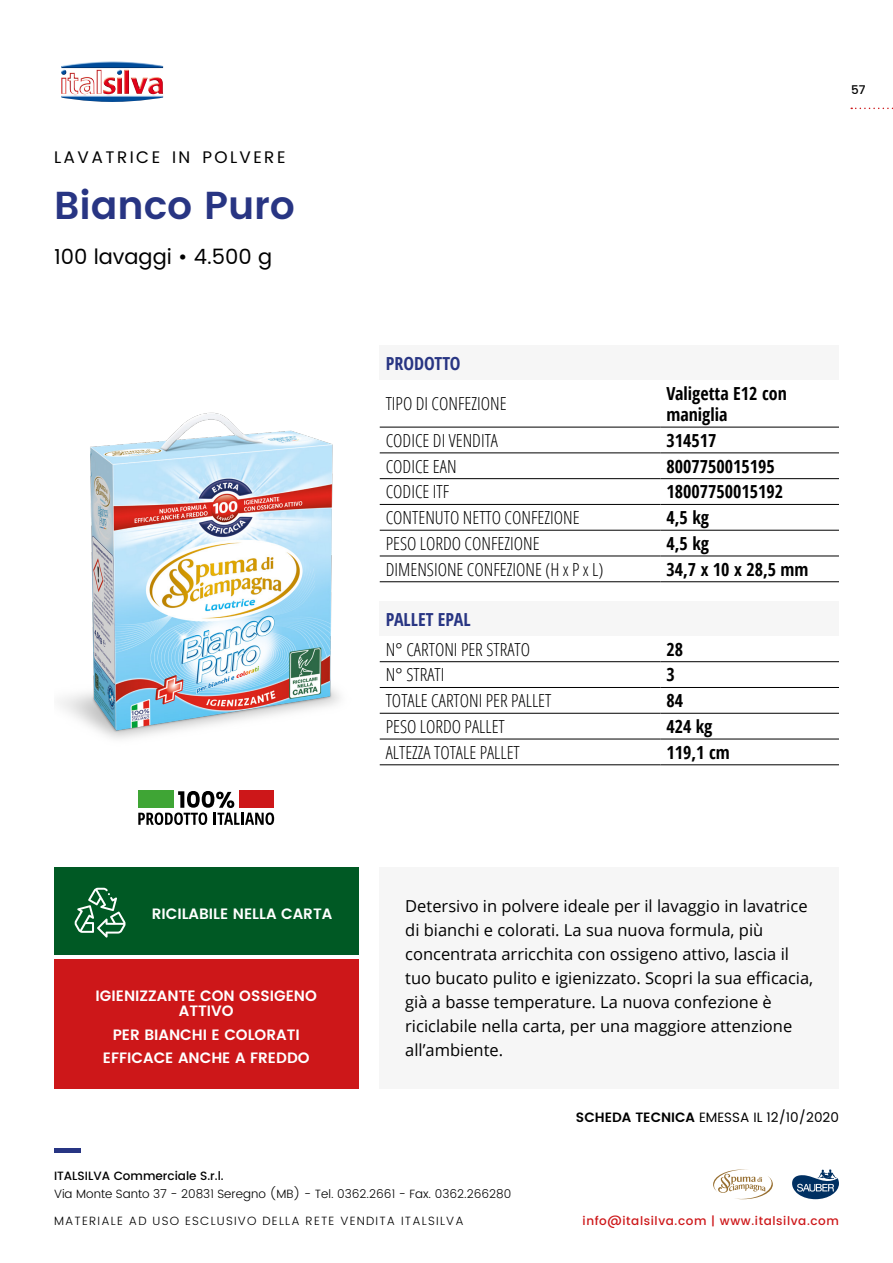
<style>
.page{position:relative;width:893px;height:1263px;background:#fff}
.page>*{position:absolute;margin:0;border:0;box-sizing:border-box;transform-origin:0 0}
.t1{font:600 39px "Poppins";color:#283583}
.t2{font:21px "Poppins";color:#000}
.t3{font:300 condensed 18px "Open Sans";color:#000}
.t4{font:700 18px/21.6px "Open Sans Condensed";color:#000}
.t5{font:700 18px "Open Sans Condensed";color:#283583}
.t6{font:16.8px "Poppins";letter-spacing:.145em;color:#000}
.t7{font:16.5px/24px "Open Sans";color:#000}
.t8{font:600 15px/15px "Poppins";color:#fff;text-align:center}
.t9{font:13.5px "Poppins";color:#000}
.t10{font:300 12px "Poppins";color:#000}
.t11{font:300 12px "Poppins";letter-spacing:.1em;color:#000}
.t12{font:500 12px "Poppins";letter-spacing:.05em;color:#cd1719}
.t13{font:500 12px "Poppins";color:#000}
.s1{font-weight:600}
</style>
<div class="page">
<svg style="left:851px;top:108px;width:42px;height:1px"></svg>
<hr style="left:54px;top:1148px;width:26px;height:4px;background:#283583">
<img style="left:61px;top:61px;width:102px;height:41px">
<svg style="left:792px;top:1169px;width:47px;height:30px"></svg>
<svg style="left:713px;top:1169px;width:60px;height:31px"></svg>
<div style="left:380px;top:867px;width:459px;height:222px;background:#f6f6f6"></div>
<img style="left:60px;top:412px;width:280px;height:327px">
<div style="left:380px;top:602px;width:459px;height:34px;background:#f6f6f6"></div>
<hr style="left:380px;top:661px;width:280px;height:1px;background:#000">
<hr style="left:660px;top:661px;width:179px;height:1px;background:#000">
<hr style="left:380px;top:687px;width:280px;height:1px;background:#000">
<hr style="left:660px;top:687px;width:179px;height:1px;background:#000">
<hr style="left:380px;top:713px;width:280px;height:1px;background:#000">
<hr style="left:660px;top:713px;width:179px;height:1px;background:#000">
<hr style="left:380px;top:739px;width:280px;height:1px;background:#000">
<hr style="left:660px;top:739px;width:179px;height:1px;background:#000">
<hr style="left:380px;top:764px;width:280px;height:1px;background:#000">
<hr style="left:660px;top:764px;width:179px;height:1px;background:#000">
<div style="left:380px;top:346px;width:459px;height:34px;background:#f6f6f6"></div>
<hr style="left:380px;top:427px;width:280px;height:1px;background:#000">
<hr style="left:660px;top:427px;width:179px;height:1px;background:#000">
<hr style="left:380px;top:453px;width:280px;height:1px;background:#000">
<hr style="left:660px;top:453px;width:179px;height:1px;background:#000">
<hr style="left:380px;top:478px;width:280px;height:1px;background:#000">
<hr style="left:660px;top:478px;width:179px;height:1px;background:#000">
<hr style="left:380px;top:504px;width:280px;height:1px;background:#000">
<hr style="left:660px;top:504px;width:179px;height:1px;background:#000">
<hr style="left:380px;top:530px;width:280px;height:1px;background:#000">
<hr style="left:660px;top:530px;width:179px;height:1px;background:#000">
<hr style="left:380px;top:556px;width:280px;height:1px;background:#000">
<hr style="left:660px;top:556px;width:179px;height:1px;background:#000">
<hr style="left:380px;top:581px;width:280px;height:1px;background:#000">
<hr style="left:660px;top:581px;width:179px;height:1px;background:#000">
<div style="left:54px;top:959px;width:304px;height:130px;background:#cd1719"></div>
<div style="left:54px;top:867px;width:304px;height:88px;background:#005924"></div>
<svg style="left:74px;top:888px;width:52px;height:49px"></svg>
<svg style="left:138px;top:791px;width:136px;height:34px"></svg>
<p class="t6" style="left:54px;top:145px;width:233px">LAVATRICE IN POLVERE</p>
<h1 class="t1" style="left:54px;top:176px;width:243px">Bianco Puro</h1>
<p class="t2" style="left:54px;top:241px;width:220px">100 lavaggi • 4.500 g</p>
<p class="t13" style="left:851px;top:80px;width:16px">57</p>
<p class="t5" style="left:386px;top:350px;width:76px">PRODOTTO</p>
<p class="t3" style="left:386px;top:392px;width:122px">TIPO DI CONFEZIONE</p>
<p class="t4" style="left:666px;top:382px;width:122px">Valigetta E12 con maniglia</p>
<p class="t3" style="left:386px;top:428px;width:114px">CODICE DI VENDITA</p>
<p class="t4" style="left:666px;top:429px;width:52px">314517</p>
<p class="t3" style="left:386px;top:454px;width:72px">CODICE EAN</p>
<p class="t4" style="left:666px;top:455px;width:110px">8007750015195</p>
<p class="t3" style="left:386px;top:480px;width:65px">CODICE ITF</p>
<p class="t4" style="left:666px;top:481px;width:118px">18007750015192</p>
<p class="t3" style="left:386px;top:505px;width:195px">CONTENUTO NETTO CONFEZIONE</p>
<p class="t4" style="left:666px;top:506px;width:44px">4,5 kg</p>
<p class="t3" style="left:386px;top:531px;width:155px">PESO LORDO CONFEZIONE</p>
<p class="t4" style="left:666px;top:532px;width:44px">4,5 kg</p>
<p class="t3" style="left:386px;top:557px;width:219px">DIMENSIONE CONFEZIONE (H x P x L)</p>
<p class="t4" style="left:666px;top:558px;width:144px">34,7 x 10 x 28,5 mm</p>
<p class="t5" style="left:386px;top:607px;width:87px">PALLET EPAL</p>
<p class="t3" style="left:386px;top:637px;width:146px">N° CARTONI PER STRATO</p>
<p class="t4" style="left:666px;top:638px;width:18px">28</p>
<p class="t3" style="left:386px;top:663px;width:60px">N° STRATI</p>
<p class="t4" style="left:666px;top:664px;width:10px">3</p>
<p class="t3" style="left:386px;top:688px;width:167px">TOTALE CARTONI PER PALLET</p>
<p class="t4" style="left:666px;top:689px;width:18px">84</p>
<p class="t3" style="left:386px;top:714px;width:121px">PESO LORDO PALLET</p>
<p class="t4" style="left:666px;top:715px;width:48px">424 kg</p>
<p class="t3" style="left:386px;top:740px;width:136px">ALTEZZA TOTALE PALLET</p>
<p class="t4" style="left:666px;top:741px;width:65px">119,1 cm</p>
<p class="t8" style="left:152px;top:907px;width:182px">RICILABILE NELLA CARTA</p>
<p class="t8" style="left:96px;top:989px;width:223px">IGIENIZZANTE CON OSSIGENO<br>ATTIVO</p>
<p class="t8" style="left:103px;top:1023px;width:208px;line-height:23.5px">PER BIANCHI E COLORATI<br>EFFICACE ANCHE A FREDDO</p>
<p class="t7" style="left:405px;top:894px;width:410px">Detersivo in polvere ideale per il lavaggio in lavatrice di bianchi e colorati. La sua nuova formula, più concentrata arricchita con ossigeno attivo, lascia il tuo bucato pulito e igienizzato. Scopri la sua efficacia, già a basse temperature. La nuova confezione è riciclabile nella carta, per una maggiore attenzione all’ambiente.</p>
<p class="t9" style="left:576px;top:1107px;width:264px"><span class="s1">SCHEDA TECNICA</span> EMESSA IL 12/10/2020</p>
<p class="t13" style="left:54px;top:1167px;width:171px">ITALSILVA Commerciale S.r.l.</p>
<p class="t10" style="left:54px;top:1185px;width:459px">Via Monte Santo 37 - 20831 Seregno (MB) - Tel. 0362.2661 - Fax. 0362.266280</p>
<p class="t11" style="left:54px;top:1212px;width:411px">MATERIALE AD USO ESCLUSIVO DELLA RETE VENDITA ITALSILVA</p>
<p class="t12" style="left:583px;top:1212px;width:258px">info@italsilva.com | www.italsilva.com</p>
</div>
